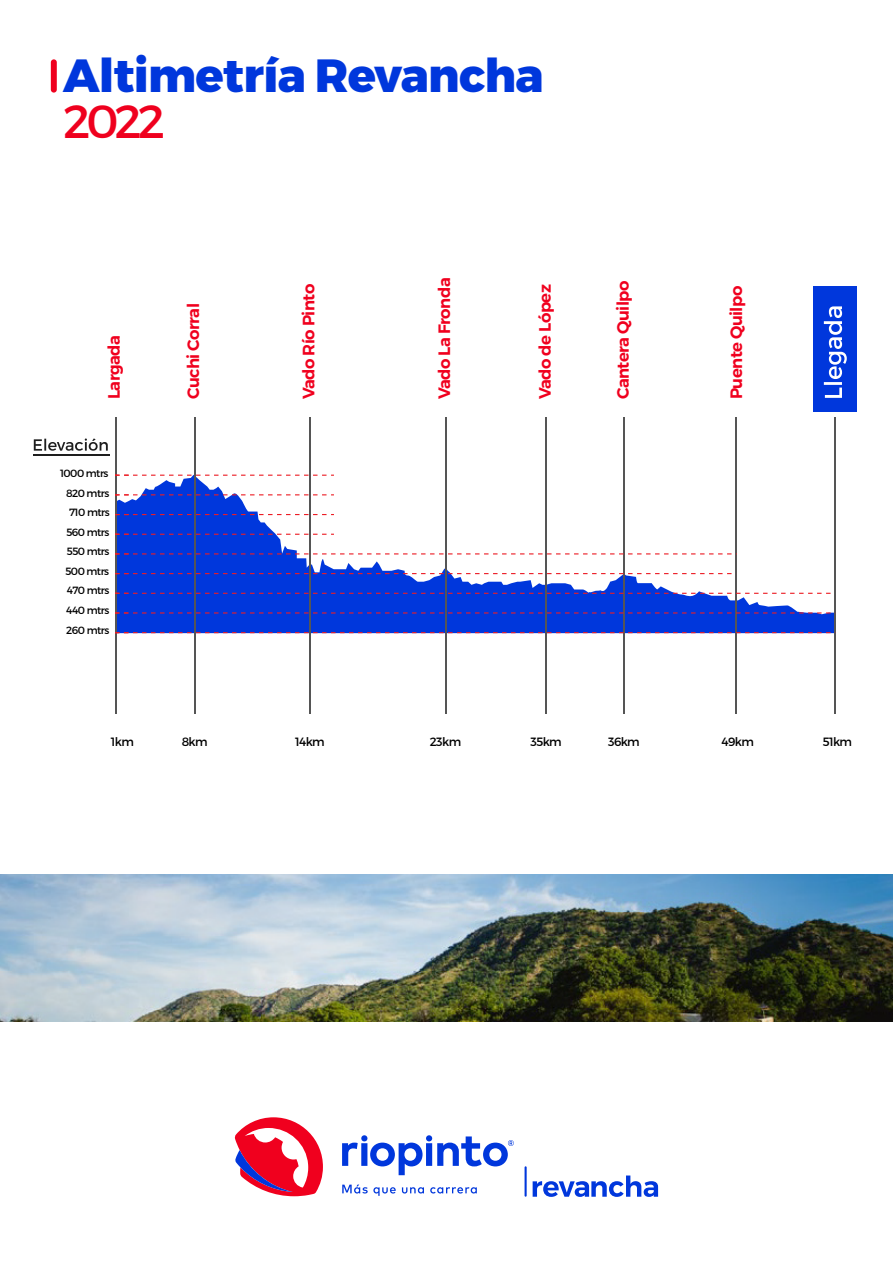
<style>
.page{position:relative;width:893px;height:1263px;background:#fff}
.page>*{position:absolute;margin:0;border:0;box-sizing:border-box;transform-origin:0 0}
.t1{font:800 46.5px "Montserrat";letter-spacing:-.015em;color:#0037dc}
.t2{font:46.5px "Montserrat";color:#ef001e}
.t3{font:600 16.5px "Montserrat";letter-spacing:-.03em;color:#f0001e}
.t4{font:12px "Montserrat";letter-spacing:-.05em;color:#000}
.t5{font:10.5px/19.5px "Montserrat";letter-spacing:-.05em;color:#000;text-align:right}
</style>
<div class="page">
<img style="left:0;top:874px;width:893px;height:147px">
<div style="left:51px;top:59px;width:6px;height:34px;background:#ef001e;border-radius:3px"></div>
<svg style="left:117px;top:475px;width:717px;height:157px"></svg>
<svg style="left:34px;top:438px;width:74px;height:13px"></svg>
<hr style="left:834px;top:417px;width:2px;height:296px;background:#555">
<hr style="left:735px;top:417px;width:2px;height:296px;background:#555">
<hr style="left:623px;top:417px;width:2px;height:296px;background:#555">
<hr style="left:545px;top:417px;width:2px;height:296px;background:#555">
<hr style="left:445px;top:417px;width:1px;height:296px;background:#555">
<hr style="left:309px;top:417px;width:2px;height:296px;background:#555">
<hr style="left:194px;top:417px;width:2px;height:296px;background:#555">
<hr style="left:115px;top:417px;width:2px;height:296px;background:#555">
<hr style="left:33px;top:454px;width:77px;height:1px;background:#1e1e1e">
<div style="left:813px;top:286px;width:44px;height:125px;background:#0037dc"></div>
<svg style="left:824px;top:306px;width:23px;height:92px"></svg>
<svg style="left:115px;top:632px;width:719px;height:1px"></svg>
<svg style="left:115px;top:612px;width:719px;height:1px"></svg>
<svg style="left:115px;top:593px;width:719px;height:1px"></svg>
<svg style="left:115px;top:573px;width:620px;height:1px"></svg>
<svg style="left:115px;top:553px;width:622px;height:1px"></svg>
<svg style="left:115px;top:534px;width:219px;height:1px"></svg>
<svg style="left:115px;top:514px;width:219px;height:1px"></svg>
<svg style="left:115px;top:494px;width:219px;height:1px"></svg>
<svg style="left:115px;top:475px;width:219px;height:1px"></svg>
<svg style="left:342px;top:1184px;width:54px;height:12px"></svg>
<svg style="left:402px;top:1187px;width:22px;height:6px"></svg>
<svg style="left:430px;top:1187px;width:47px;height:6px"></svg>
<svg style="left:235px;top:1117px;width:88px;height:79px"></svg>
<svg style="left:342px;top:1135px;width:172px;height:40px"></svg>
<hr style="left:525px;top:1166px;width:2px;height:31px;background:#0037dc">
<svg style="left:533px;top:1175px;width:125px;height:22px"></svg>
<h1 class="t1" style="left:63px;top:46px;width:482px">Altimetría Revancha</h1>
<h1 class="t2" style="left:63px;top:93px;width:104px">2022</h1>
<p class="t3" style="left:104px;top:399px;width:66px;rotate:-90deg">Largada</p>
<p class="t5" style="left:60px;top:464px;width:51px">1000 mtrs<br>820 mtrs<br>710 mtrs<br>560 mtrs<br>550 mtrs<br>500 mtrs<br>470 mtrs<br>440 mtrs<br>260 mtrs</p>
<p class="t3" style="left:183px;top:399px;width:97px;rotate:-90deg">Cuchi Corral</p>
<p class="t3" style="left:298px;top:399px;width:117px;rotate:-90deg">Vado Río Pinto</p>
<p class="t3" style="left:434px;top:399px;width:123px;rotate:-90deg">Vado La Fronda</p>
<p class="t3" style="left:535px;top:399px;width:116px;rotate:-90deg">Vado de López</p>
<p class="t3" style="left:613px;top:399px;width:120px;rotate:-90deg">Cantera Quilpo</p>
<p class="t3" style="left:726px;top:399px;width:115px;rotate:-90deg">Puente Quilpo</p>
<p class="t4" style="left:111px;top:735px;width:25px">1km</p>
<p class="t4" style="left:295px;top:735px;width:31px">14km</p>
<p class="t4" style="left:182px;top:735px;width:27px">8km</p>
<p class="t4" style="left:430px;top:735px;width:33px">23km</p>
<p class="t4" style="left:531px;top:735px;width:33px">35km</p>
<p class="t4" style="left:608px;top:735px;width:33px">36km</p>
<p class="t4" style="left:722px;top:735px;width:34px">49km</p>
<p class="t4" style="left:823px;top:735px;width:31px">51km</p>
</div>
